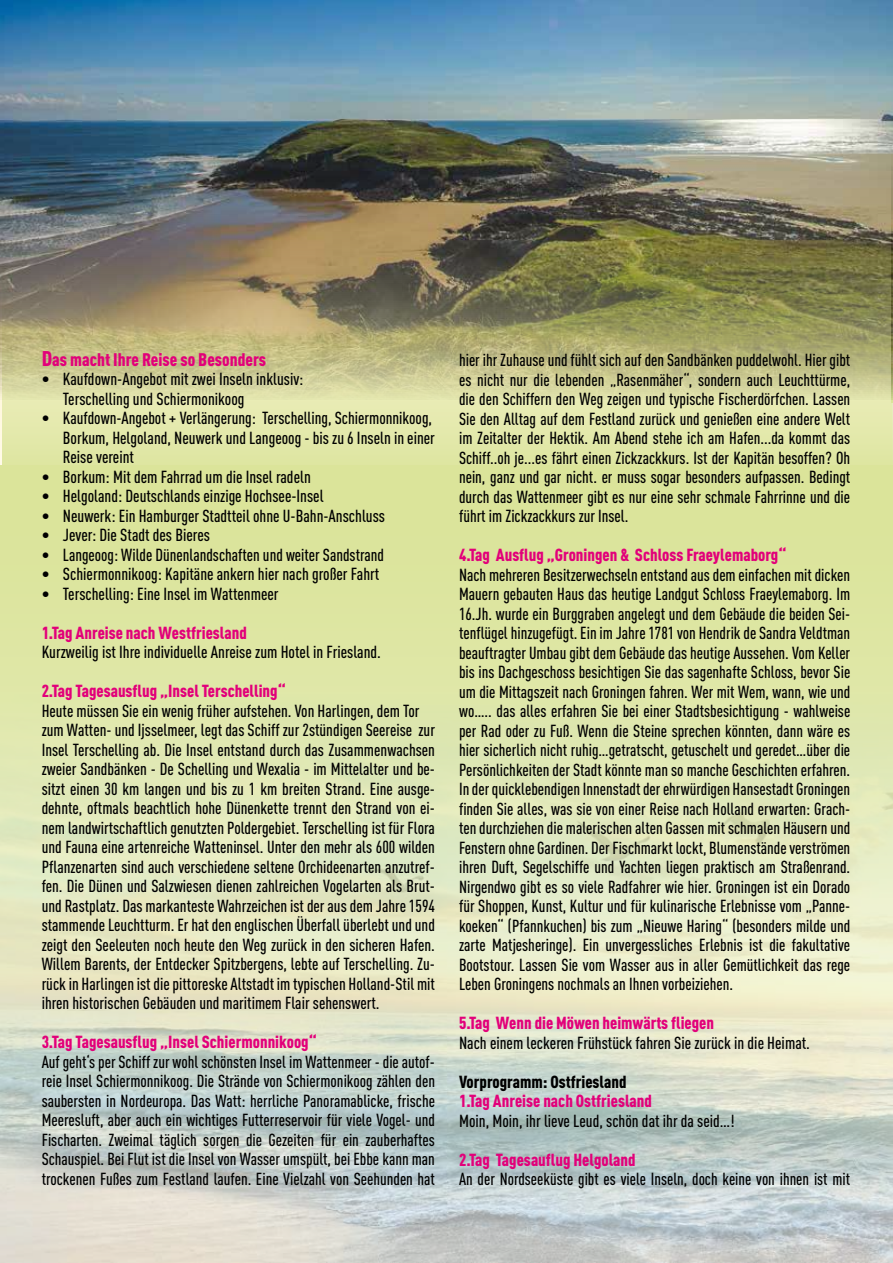
<style>
.page{position:relative;width:893px;height:1263px;background:#fff}
.page>*{position:absolute;margin:0;border:0;box-sizing:border-box;transform-origin:0 0}
.t1{font:900 condensed 18px "DINOT";color:#e2007a}
.t2{font:500 condensed 17.25px/19.5px "DINOT";color:#000}
.t3{font:900 condensed 17.25px "DINOT";color:#e2007a}
.t4{font:900 condensed 17.25px "DINOT";color:#000}
.s1{font-size:21px}
</style>
<div class="page">
<div style="left:2px;top:224px;width:891px;height:258px;background:#e4e9ac"></div>
<div style="left:0;top:466px;width:893px;height:739px;background:#dbe49a"></div>
<hr style="left:892px;top:144px;width:1px;height:258px;background:#dbe49a">
<img style="left:0;top:0;width:893px;height:400px">
<img style="left:0;top:693px;width:893px;height:570px">
<p class="t1" style="left:42px;top:348px;width:226px"><span class="s1">D</span>as macht Ihre Reise so Besonders</p>
<p class="t2" style="left:63px;top:369px;width:242px;text-indent:-21px">• Kaufdown-Angebot mit zwei Inseln inklusiv:<br>Terschelling und Schiermonikoog</p>
<p class="t2" style="left:63px;top:408px;width:374px;text-indent:-21px">• Kaufdown-Angebot + Verlängerung: Terschelling, Schiermonnikoog,<br>Borkum, Helgoland, Neuwerk und Langeoog - bis zu 6 Inseln in einer<br>Reise vereint</p>
<p class="t2" style="left:42px;top:467px;width:271px">• Borkum: Mit dem Fahrrad um die Insel radeln</p>
<p class="t2" style="left:42px;top:486px;width:283px">• Helgoland: Deutschlands einzige Hochsee-Insel</p>
<p class="t2" style="left:42px;top:506px;width:345px">• Neuwerk: Ein Hamburger Stadtteil ohne U-Bahn-Anschluss</p>
<p class="t2" style="left:42px;top:525px;width:170px">• Jever: Die Stadt des Bieres</p>
<p class="t2" style="left:42px;top:545px;width:344px">• Langeoog: Wilde Dünenlandschaften und weiter Sandstrand</p>
<p class="t2" style="left:42px;top:564px;width:339px">• Schiermonnikoog: Kapitäne ankern hier nach großer Fahrt</p>
<p class="t2" style="left:42px;top:584px;width:238px">• Terschelling: Eine Insel im Wattenmeer</p>
<p class="t3" style="left:42px;top:622px;width:207px">1.Tag Anreise nach Westfriesland</p>
<p class="t2" style="left:42px;top:642px;width:341px">Kurzweilig ist Ihre individuelle Anreise zum Hotel in Friesland.</p>
<p class="t3" style="left:42px;top:680px;width:246px">2.Tag Tagesausflug „Insel Terschelling“</p>
<p class="t2" style="left:42px;top:701px;width:395px">Heute müssen Sie ein wenig früher aufstehen. Von Harlingen, dem Tor zum Watten- und Ijsselmeer, legt das Schiff zur 2stündigen Seereise zur Insel Terschelling ab. Die Insel entstand durch das Zusammenwachsen zweier Sandbänken - De Schelling und Wexalia - im Mittelalter und be&shy;sitzt einen 30 km langen und bis zu 1 km breiten Strand. Eine ausge&shy;dehnte, oftmals beachtlich hohe Dünenkette trennt den Strand von ei&shy;nem landwirtschaftlich genutzten Poldergebiet. Terschelling ist für Flora und Fauna eine artenreiche Watteninsel. Unter den mehr als 600 wilden Pflanzenarten sind auch verschiedene seltene Orchideenarten anzutref&shy;fen. Die Dünen und Salzwiesen dienen zahlreichen Vogelarten als Brut&shy;und Rastplatz. Das markanteste Wahrzeichen ist der aus dem Jahre 1594 stammende Leuchtturm. Er hat den englischen Überfall überlebt und und zeigt den Seeleuten noch heute den Weg zurück in den sicheren Hafen.<br>Willem Barents, der Entdecker Spitzbergens, lebte auf Terschelling. Zu&shy;rück in Harlingen ist die pittoreske Altstadt im typischen Holland-Stil mit ihren historischen Gebäuden und maritimem Flair sehenswert.</p>
<p class="t3" style="left:42px;top:1031px;width:277px">3.Tag Tagesausflug „Insel Schiermonnikoog“</p>
<p class="t2" style="left:42px;top:1052px;width:395px;text-align:justify">Auf geht‘s per Schiff zur wohl schönsten Insel im Wattenmeer - die autof&shy;reie Insel Schiermonnikoog. Die Strände von Schiermonikoog zählen den saubersten in Nordeuropa. Das Watt: herrliche Panoramablicke, frische Meeresluft, aber auch ein wichtiges Futterreservoir für viele Vogel- und Fischarten. Zweimal täglich sorgen die Gezeiten für ein zauberhaftes Schauspiel. Bei Flut ist die Insel von Wasser umspült, bei Ebbe kann man trockenen Fußes zum Festland laufen. Eine Vielzahl von Seehunden hat</p>
<p class="t2" style="left:459px;top:350px;width:393px;text-align:justify">hier ihr Zuhause und fühlt sich auf den Sandbänken puddelwohl. Hier gibt es nicht nur die lebenden „Rasenmäher“, sondern auch Leuchttürme, die den Schiffern den Weg zeigen und typische Fischerdörfchen. Lassen Sie den Alltag auf dem Festland zurück und genießen eine andere Welt im Zeitalter der Hektik. Am Abend stehe ich am Hafen...da kommt das Schiff..oh je...es fährt einen Zickzackkurs. Ist der Kapitän besoffen? Oh nein, ganz und gar nicht. er muss sogar besonders aufpassen. Bedingt durch das Wattenmeer gibt es nur eine sehr schmale Fahrrinne und die führt im Zickzackkurs zur Insel.</p>
<p class="t3" style="left:459px;top:544px;width:329px">4.Tag Ausflug „Groningen &amp; Schloss Fraeylemaborg“</p>
<p class="t2" style="left:459px;top:565px;width:393px;text-align:justify">Nach mehreren Besitzerwechseln entstand aus dem einfachen mit dicken Mauern gebauten Haus das heutige Landgut Schloss Fraeylemaborg. Im 16.Jh. wurde ein Burggraben angelegt und dem Gebäude die beiden Sei&shy;tenflügel hinzugefügt. Ein im Jahre 1781 von Hendrik de Sandra Veldtman beauftragter Umbau gibt dem Gebäude das heutige Aussehen. Vom Keller bis ins Dachgeschoss besichtigen Sie das sagenhafte Schloss, bevor Sie um die Mittagszeit nach Groningen fahren. Wer mit Wem, wann, wie und wo….. das alles erfahren Sie bei einer Stadtsbesichtigung - wahlweise per Rad oder zu Fuß. Wenn die Steine sprechen könnten, dann wäre es hier sicherlich nicht ruhig…getratscht, getuschelt und geredet…über die Persönlichkeiten der Stadt könnte man so manche Geschichten erfahren.<br>In der quicklebendigen Innenstadt der ehrwürdigen Hansestadt Groningen finden Sie alles, was sie von einer Reise nach Holland erwarten: Grach&shy;ten durchziehen die malerischen alten Gassen mit schmalen Häusern und Fenstern ohne Gardinen. Der Fischmarkt lockt, Blumenstände verströmen ihren Duft, Segelschiffe und Yachten liegen praktisch am Straßenrand.<br>Nirgendwo gibt es so viele Radfahrer wie hier. Groningen ist ein Dorado für Shoppen, Kunst, Kultur und für kulinarische Erlebnisse vom „Panne&shy;koeken“ (Pfannkuchen) bis zum „Nieuwe Haring“ (besonders milde und zarte Matjesheringe). Ein unvergessliches Erlebnis ist die fakultative Bootstour. Lassen Sie vom Wasser aus in aller Gemütlichkeit das rege Leben Groningens nochmals an Ihnen vorbeiziehen.</p>
<p class="t3" style="left:459px;top:1012px;width:257px">5.Tag Wenn die Möwen heimwärts fliegen</p>
<p class="t2" style="left:459px;top:1033px;width:352px">Nach einem leckeren Frühstück fahren Sie zurück in die Heimat.</p>
<p class="t4" style="left:459px;top:1071px;width:169px">Vorprogramm: Ostfriesland</p>
<p class="t3" style="left:459px;top:1090px;width:194px">1.Tag Anreise nach Ostfriesland</p>
<p class="t2" style="left:459px;top:1111px;width:277px">Moin, Moin, ihr lieve Leud, schön dat ihr da seid…!</p>
<p class="t3" style="left:459px;top:1149px;width:178px">2.Tag Tagesauflug Helgoland</p>
<p class="t2" style="left:459px;top:1169px;width:393px">An der Nordseeküste gibt es viele Inseln, doch keine von ihnen ist mit</p>
</div>
